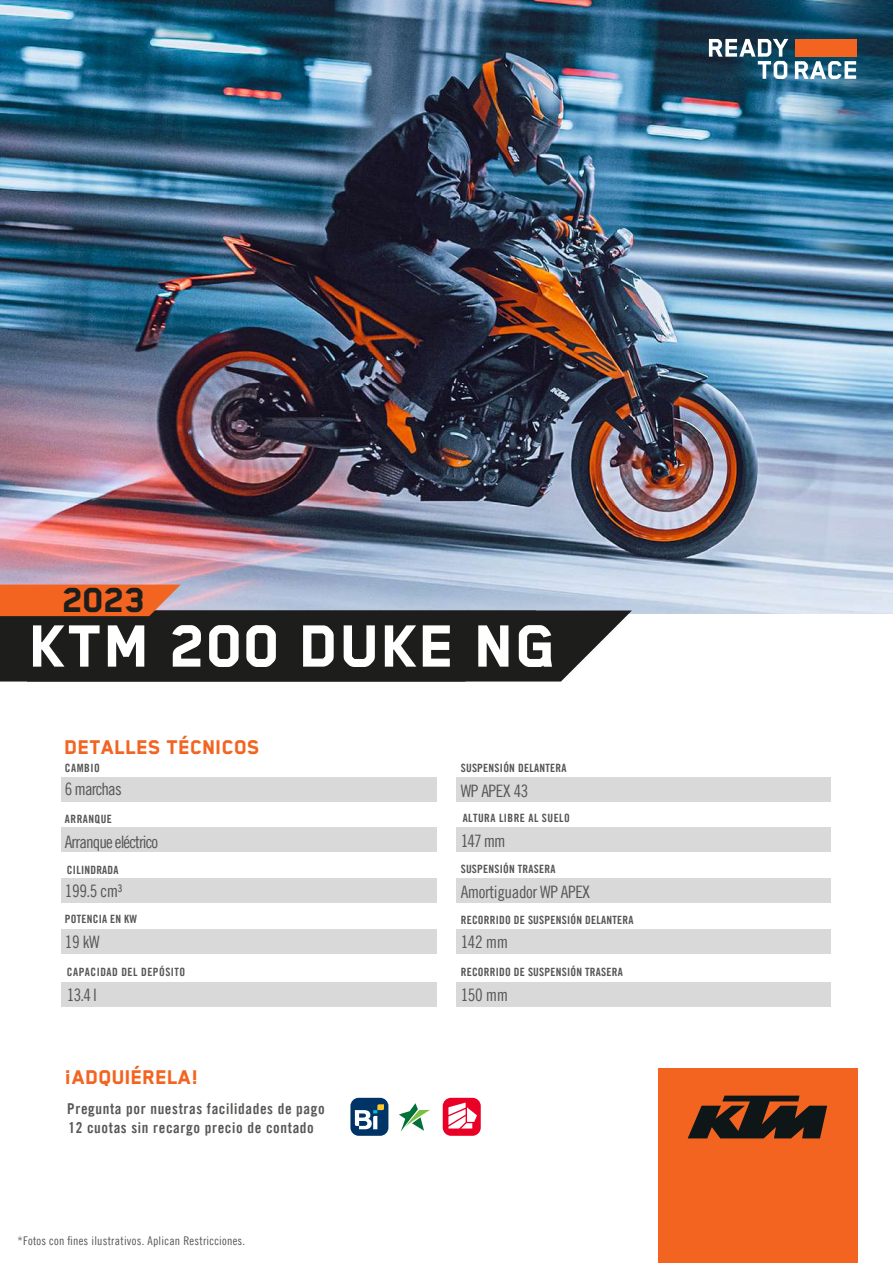
<style>
.page{position:relative;width:893px;height:1263px;background:#fff}
.page>*{position:absolute;margin:0;border:0;box-sizing:border-box;transform-origin:0 0}
.t1{font:800 68.7px "Blender Pro";letter-spacing:.025em;color:#fff}
.t2{font:800 40.05px "Blender Pro";color:#1d1d1b}
.t3{font:800 22.95px "Blender Pro";letter-spacing:.01em;color:#f36421}
.t4{font:17.25px "Trade Gothic LT Com Cn 18";letter-spacing:-.025em;color:#575756}
.t5{font:17.25px "Trade Gothic LT Com Cn 18";letter-spacing:-.055em;color:#575756}
.t6{font:17.25px "Trade Gothic LT Com Cn 18";letter-spacing:-.05em;color:#575756}
.t7{font:15px/19.2px "Trade Gothic LT Com Bd Cn 20";letter-spacing:.04em;color:#575756}
.t8{font:12px "Trade Gothic LT Com Cn 18";letter-spacing:.02em;color:#575756}
.t9{font:11.4px "Trade Gothic LT Com Bd Cn 20";letter-spacing:.02em;color:#575756}
.t10{font:11.4px "Trade Gothic LT Com Bd Cn 20";letter-spacing:.04em;color:#575756}
</style>
<div class="page">
<img style="left:0;top:0;width:893px;height:613px">
<svg style="left:709px;top:39px;width:79px;height:40px"></svg>
<div style="left:795px;top:39px;width:61px;height:18px;background:#f36421"></div>
<svg style="left:795px;top:61px;width:61px;height:18px"></svg>
<svg style="left:0;top:585px;width:632px;height:96px"></svg>
<div style="left:61px;top:777px;width:375px;height:24px;background:#d9d9d9"></div>
<div style="left:61px;top:828px;width:375px;height:24px;background:#d9d9d9"></div>
<div style="left:61px;top:878px;width:375px;height:25px;background:#d9d9d9"></div>
<div style="left:61px;top:929px;width:375px;height:24px;background:#d9d9d9"></div>
<div style="left:457px;top:777px;width:374px;height:24px;background:#d9d9d9"></div>
<div style="left:457px;top:828px;width:374px;height:24px;background:#d9d9d9"></div>
<div style="left:457px;top:878px;width:374px;height:25px;background:#d9d9d9"></div>
<div style="left:457px;top:929px;width:374px;height:24px;background:#d9d9d9"></div>
<div style="left:61px;top:982px;width:375px;height:24px;background:#d9d9d9"></div>
<div style="left:457px;top:982px;width:374px;height:25px;background:#d9d9d9"></div>
<div style="left:443px;top:1098px;width:38px;height:38px;background:#ea0026;border-radius:8px"></div>
<div style="left:350px;top:1098px;width:38px;height:38px;background:#003467;border-radius:8px"></div>
<div style="left:658px;top:1068px;width:199px;height:195px;background:#f36421"></div>
<svg style="left:688px;top:1095px;width:139px;height:43px"></svg>
<svg style="left:355px;top:1104px;width:29px;height:25px"></svg>
<svg style="left:399px;top:1103px;width:31px;height:28px"></svg>
<svg style="left:448px;top:1102px;width:29px;height:26px"></svg>
<h2 class="t2" style="left:63px;top:579px;width:84px">2023</h2>
<h1 class="t1" style="left:30px;top:609px;width:528px">KTM 200 DUKE NG</h1>
<h3 class="t3" style="left:65px;top:734px;width:196px">DETALLES TÉCNICOS</h3>
<p class="t9" style="left:65px;top:761px;width:36px">CAMBIO</p>
<h3 class="t6" style="left:65px;top:779px;width:58px">6 marchas</h3>
<p class="t10" style="left:65px;top:812px;width:49px">ARRANQUE</p>
<h3 class="t5" style="left:65px;top:831px;width:95px">Arranque eléctrico</h3>
<p class="t9" style="left:67px;top:862px;width:53px">CILINDRADA</p>
<h3 class="t4" style="left:65px;top:880px;width:59px">199.5 cm³</h3>
<p class="t9" style="left:65px;top:912px;width:74px">POTENCIA EN KW</p>
<h3 class="t4" style="left:65px;top:931px;width:36px">19 kW</h3>
<p class="t9" style="left:461px;top:761px;width:107px">SUSPENSIÓN DELANTERA</p>
<h3 class="t4" style="left:461px;top:780px;width:69px">WP APEX 43</h3>
<h3 class="t4" style="left:461px;top:831px;width:47px">147 mm</h3>
<h3 class="t4" style="left:461px;top:882px;width:131px">Amortiguador WP APEX</h3>
<h3 class="t4" style="left:461px;top:931px;width:49px">142 mm</h3>
<p class="t10" style="left:463px;top:811px;width:109px">ALTURA LIBRE AL SUELO</p>
<p class="t9" style="left:461px;top:862px;width:96px">SUSPENSIÓN TRASERA</p>
<p class="t9" style="left:461px;top:912px;width:174px">RECORRIDO DE SUSPENSIÓN DELANTERA</p>
<p class="t10" style="left:67px;top:965px;width:120px">CAPACIDAD DEL DEPÓSITO</p>
<h3 class="t4" style="left:67px;top:984px;width:31px">13.4 l</h3>
<h3 class="t4" style="left:461px;top:984px;width:49px">150 mm</h3>
<p class="t9" style="left:461px;top:965px;width:164px">RECORRIDO DE SUSPENSIÓN TRASERA</p>
<h3 class="t3" style="left:65px;top:1064px;width:135px">¡ADQUIÉRELA!</h3>
<h3 class="t7" style="left:67px;top:1098px;width:259px">Pregunta por nuestras facilidades de pago<br>12 cuotas sin recargo precio de contado</h3>
<p class="t8" style="left:18px;top:1233px;width:229px">*Fotos con fines ilustrativos. Aplican Restricciones.</p>
</div>
